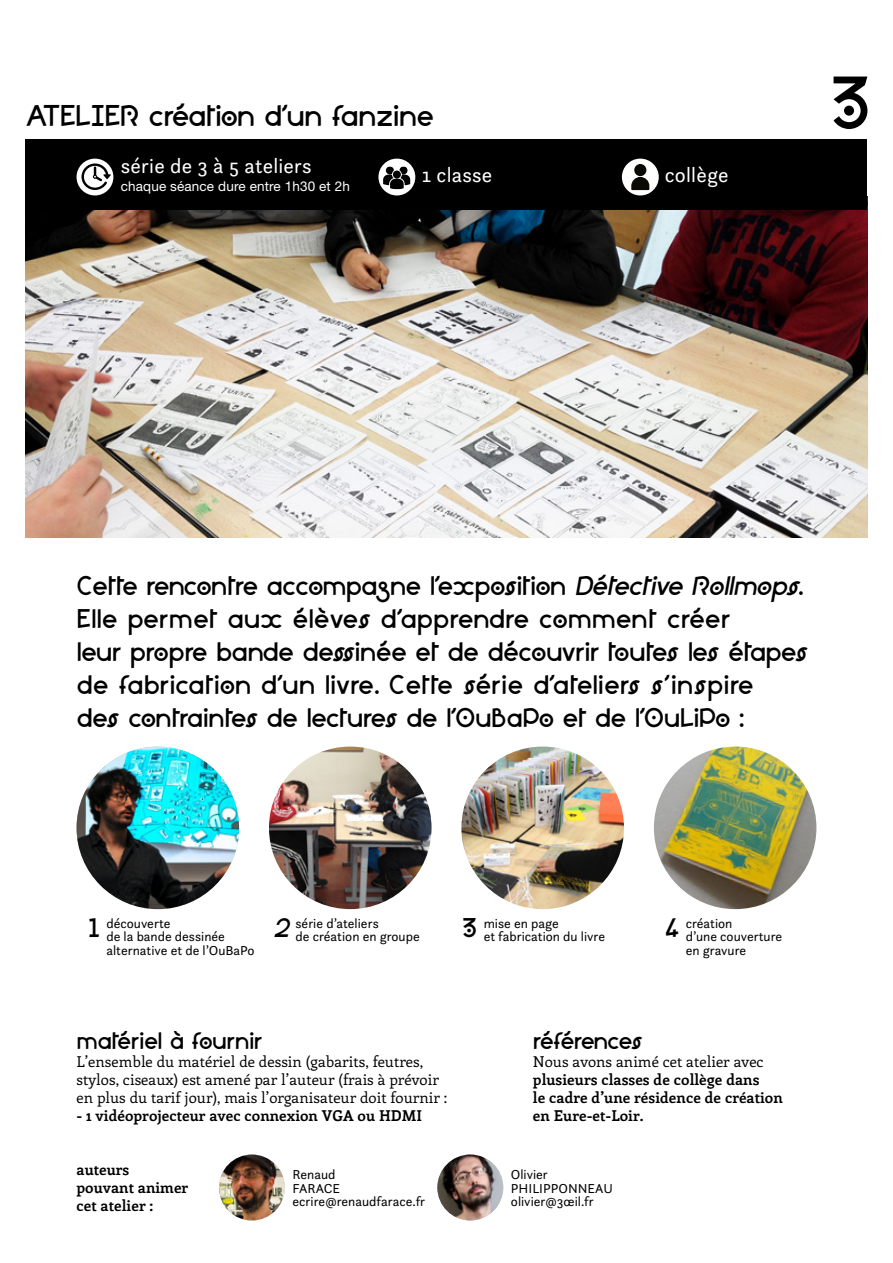
<style>
.page{position:relative;width:893px;height:1263px;background:#fff}
.page>*{position:absolute;margin:0;border:0;box-sizing:border-box;transform-origin:0 0}
.t1{font:30px "Cyclopesans";letter-spacing:-.025em;color:#000}
.t2{font:27px/33px "Cyclopesans";letter-spacing:-.03em;color:#000}
.t3{font:italic 27px "Cyclopesans";color:#000}
.t4{font:24px "Cyclopesans";letter-spacing:-.035em;color:#000}
.t5{font:24px "Cyclopesans";letter-spacing:-.055em;color:#000}
.t6{font:21px "Questa Sans";letter-spacing:.01em;color:#fff}
.t7{font:15px/18px "Enriqueta";color:#000}
.t8{font:700 15px/18px "Enriqueta";color:#000}
.t9{font:13.5px/13.5px "Questa Sans";color:#000}
.t10{font:13.5px "Helvetica Neue LT Std";letter-spacing:.01em;color:#fff}
.s1{font-style:italic}
</style>
<div class="page">
<img style="left:219px;top:1154px;width:66px;height:66px;border-radius:33px">
<img style="left:437px;top:1154px;width:66px;height:66px;border-radius:33px">
<img style="left:269px;top:746px;width:163px;height:163px;border-radius:81px">
<img style="left:461px;top:746px;width:163px;height:163px;border-radius:81px">
<img style="left:654px;top:746px;width:162px;height:163px;border-radius:81px">
<img style="left:77px;top:746px;width:162px;height:163px;border-radius:81px">
<img style="left:26px;top:210px;width:841px;height:328px">
<div style="left:26px;top:139px;width:841px;height:71px;background:#000"></div>
<div style="left:77px;top:159px;width:36px;height:36px;background:#fff;border-radius:50%"></div>
<svg style="left:81px;top:163px;width:30px;height:27px"></svg>
<div style="left:378px;top:159px;width:37px;height:36px;background:#fff;border-radius:50%"></div>
<svg style="left:383px;top:166px;width:27px;height:23px"></svg>
<div style="left:622px;top:159px;width:37px;height:36px;background:#fff;border-radius:50%"></div>
<div style="left:634px;top:164px;width:12px;height:12px;background:#0b0904;border-radius:50%"></div>
<svg style="left:631px;top:177px;width:18px;height:13px"></svg>
<svg style="left:833px;top:77px;width:34px;height:52px"></svg>
<p class="t1" style="left:26px;top:97px;width:410px">ATELIER création d'un fanzine</p>
<p class="t6" style="left:121px;top:153px;width:192px">série de 3 à 5 ateliers</p>
<p class="t10" style="left:121px;top:178px;width:231px">chaque séance dure entre 1h30 et 2h</p>
<p class="t6" style="left:422px;top:162px;width:72px">1 classe</p>
<p class="t6" style="left:665px;top:162px;width:65px">collège</p>
<p class="t2" style="left:77px;top:569px;width:733px">Cette rencontre accompagne l'exposition <span class="s1">Détective Rollmops</span>.<br>Elle permet aux élèves d'apprendre comment créer<br>leur propre bande dessinée et de découvrir toutes les étapes de fabrication d'un livre. Cette série d'ateliers s'inspire<br>des contraintes de lectures de l'OuBaPo et de l'OuLiPo :</p>
<p class="t9" style="left:106px;top:916px;width:150px">découverte<br>de la bande dessinée alternative et de l’OuBaPo</p>
<p class="t9" style="left:295px;top:916px;width:126px">série d’ateliers<br>de création en groupe</p>
<p class="t2" style="left:88px;top:911px;width:13px">1</p>
<p class="t3" style="left:273px;top:910px;width:23px">2</p>
<p class="t2" style="left:462px;top:911px;width:17px">3</p>
<p class="t2" style="left:665px;top:911px;width:16px">4</p>
<p class="t9" style="left:484px;top:916px;width:123px">mise en page<br>et fabrication du livre</p>
<p class="t9" style="left:686px;top:916px;width:98px">création<br>d’une couverture en gravure</p>
<p class="t4" style="left:77px;top:1026px;width:188px">matériel à fournir</p>
<p class="t7" style="left:77px;top:1052px;width:372px">L’ensemble du matériel de dessin (gabarits, feutres, stylos, ciseaux) est amené par l’auteur (frais à prévoir en plus du tarif jour), mais l’organisateur doit fournir :</p>
<p class="t8" style="left:77px;top:1106px;width:347px">- 1 vidéoprojecteur avec connexion VGA ou HDMI</p>
<p class="t5" style="left:533px;top:1026px;width:112px">références</p>
<p class="t7" style="left:533px;top:1052px;width:232px">Nous avons animé cet atelier avec</p>
<p class="t8" style="left:533px;top:1070px;width:251px">plusieurs classes de collège dans<br>le cadre d’une résidence de création en Eure-et-Loir.</p>
<p class="t8" style="left:77px;top:1160px;width:113px">auteurs pouvant animer cet atelier :</p>
<p class="t9" style="left:293px;top:1167px;width:134px">Renaud<br>FARACE ecrire@renaudfarace.fr</p>
<p class="t9" style="left:511px;top:1167px;width:103px">Olivier<br>PHILIPPONNEAU olivier@3œil.fr</p>
</div>
